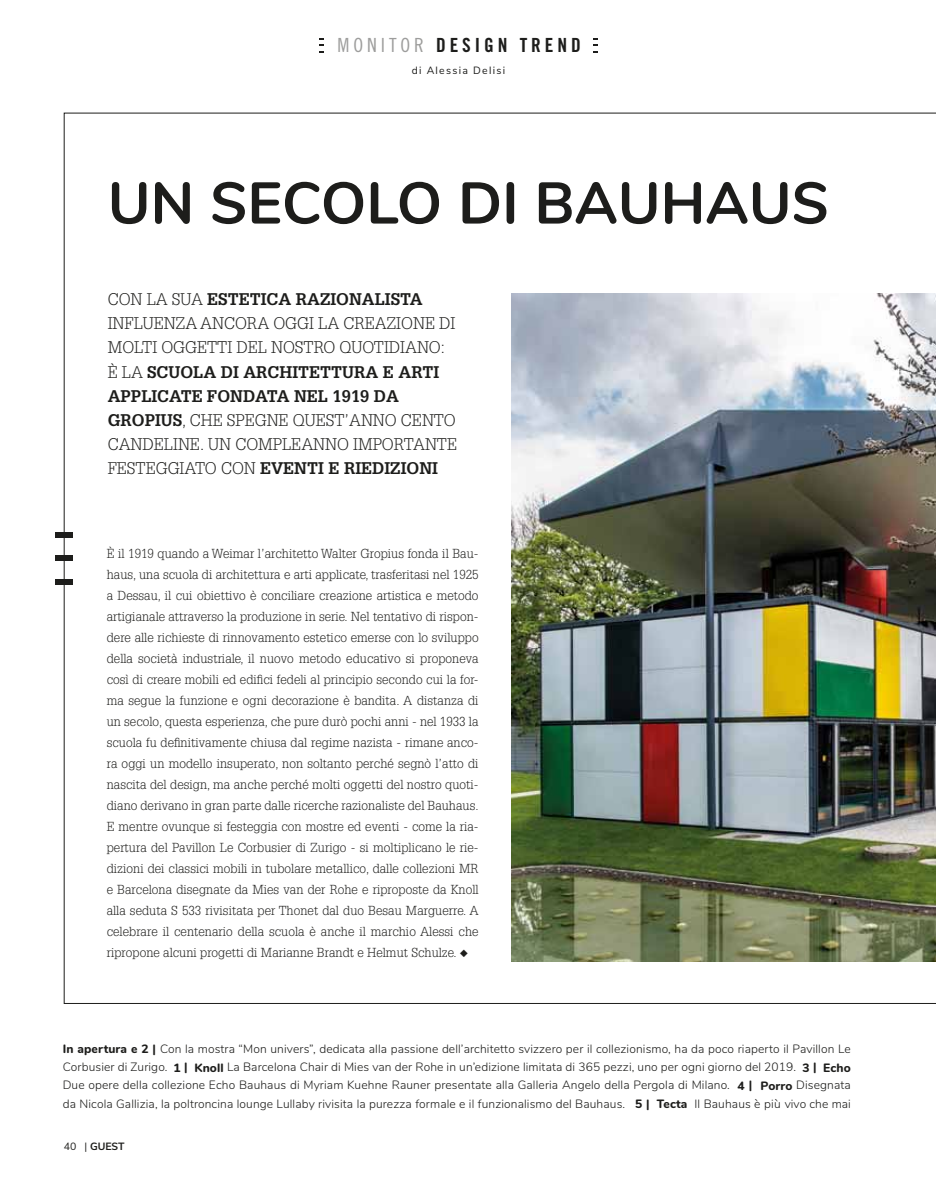
<style>
.page{position:relative;width:936px;height:1191px;background:#fff}
.page>*{position:absolute;margin:0;border:0;box-sizing:border-box;transform-origin:0 0}
.t1{font:700 58.5px "Nunito";color:#1d1d1b}
.t2{font:19.5px "Trade Gothic LT Std Bd Cn 20";letter-spacing:.2em;color:#1d1d1b}
.t3{font:300 16.5px/24px "Glypha LT Std";color:#1d1d1b}
.t4{font:300 12.75px/21px "Glypha LT Std";letter-spacing:.005em;color:#1d1d1b;text-align:justify}
.t5{font:300 12px/18.3px "Nunito";letter-spacing:.01em;color:#1d1d1b;text-align:justify}
.t6{font:10.5px "Nunito Sans";letter-spacing:.12em;color:#1d1d1b}
.t7{font:700 10.5px "Nunito Sans";letter-spacing:-.005em;color:#1d1d1b}
.s1{font-family:"Trade Gothic LT Std Cn 18";color:#9d9d9c}
.s2{font-weight:700}
.s3{font-weight:800}
.s4{font-weight:400}
</style>
<div class="page">
<svg style="left:319px;top:38px;width:5px;height:14px"></svg>
<svg style="left:593px;top:38px;width:4px;height:14px"></svg>
<div style="left:55px;top:532px;width:18px;height:6px;background:#1d1d1b"></div>
<div style="left:55px;top:578px;width:18px;height:6px;background:#1d1d1b"></div>
<div style="left:55px;top:555px;width:18px;height:6px;background:#1d1d1b"></div>
<img style="left:512px;top:294px;width:423px;height:667px">
<h2 class="t2" style="left:337px;top:34px;width:245px"><span class="s1">MONITOR</span> DESIGN TREND</h2>
<p class="t6" style="left:411px;top:62px;width:95px">di Alessia Delisi</p>
<h1 class="t1" style="left:108px;top:160px;width:722px">UN SECOLO DI BAUHAUS</h1>
<p class="t3" style="left:108px;top:288px;width:351px">CON LA SUA <span class="s2">ESTETICA RAZIONALISTA </span>INFLUENZA ANCORA OGGI LA CREAZIONE DI MOLTI OGGETTI DEL NOSTRO QUOTIDIANO:<br>È LA <span class="s2">SCUOLA DI ARCHITETTURA E ARTI APPLICATE FONDATA NEL 1919 DA GROPIUS</span>, CHE SPEGNE QUEST’ANNO CENTO CANDELINE. UN COMPLEANNO IMPORTANTE FESTEGGIATO CON <span class="s2">EVENTI E RIEDIZIONI</span></p>
<p class="t4" style="left:107px;top:543px;width:373px">È il 1919 quando a Weimar l’architetto Walter Gropius fonda il Bau&shy;haus, una scuola di architettura e arti applicate, trasferitasi nel 1925 a Dessau, il cui obiettivo è conciliare creazione artistica e metodo artigianale attraverso la produzione in serie. Nel tentativo di rispon&shy;dere alle richieste di rinnovamento estetico emerse con lo sviluppo della società industriale, il nuovo metodo educativo si proponeva così di creare mobili ed edifici fedeli al principio secondo cui la for&shy;ma segue la funzione e ogni decorazione è bandita. A distanza di un secolo, questa esperienza, che pure durò pochi anni - nel 1933 la scuola fu definitivamente chiusa dal regime nazista - rimane anco&shy;ra oggi un modello insuperato, non soltanto perché segnò l’atto di nascita del design, ma anche perché molti oggetti del nostro quoti&shy;diano derivano in gran parte dalle ricerche razionaliste del Bauhaus.<br>E mentre ovunque si festeggia con mostre ed eventi - come la ria&shy;pertura del Pavillon Le Corbusier di Zurigo - si moltiplicano le rie&shy;dizioni dei classici mobili in tubolare metallico, dalle collezioni MR e Barcelona disegnate da Mies van der Rohe e riproposte da Knoll alla seduta S 533 rivisitata per Thonet dal duo Besau Marguerre. A celebrare il centenario della scuola è anche il marchio Alessi che ripropone alcuni progetti di Marianne Brandt e Helmut Schulze.</p>
<p class="t5" style="left:63px;top:1038px;width:789px"><span class="s3">In apertura e 2 |</span> Con la mostra “Mon univers”, dedicata alla passione dell’architetto svizzero per il collezionismo, ha da poco riaperto il Pavillon Le Corbusier di Zurigo. <span class="s3">1 | Knoll</span> La Barcelona Chair di Mies van der Rohe in un’edizione limitata di 365 pezzi, uno per ogni giorno del 2019. <span class="s3">3 | Echo </span>Due opere della collezione Echo Bauhaus di Myriam Kuehne Rauner presentate alla Galleria Angelo della Pergola di Milano. <span class="s3">4 | Porro</span> Disegnata da Nicola Gallizia, la poltroncina lounge Lullaby rivisita la purezza formale e il funzionalismo del Bauhaus. <span class="s3">5 | Tecta</span> Il Bauhaus è più vivo che mai</p>
<p class="t7" style="left:64px;top:1138px;width:62px"><span class="s4">40 |</span> GUEST</p>
</div>
